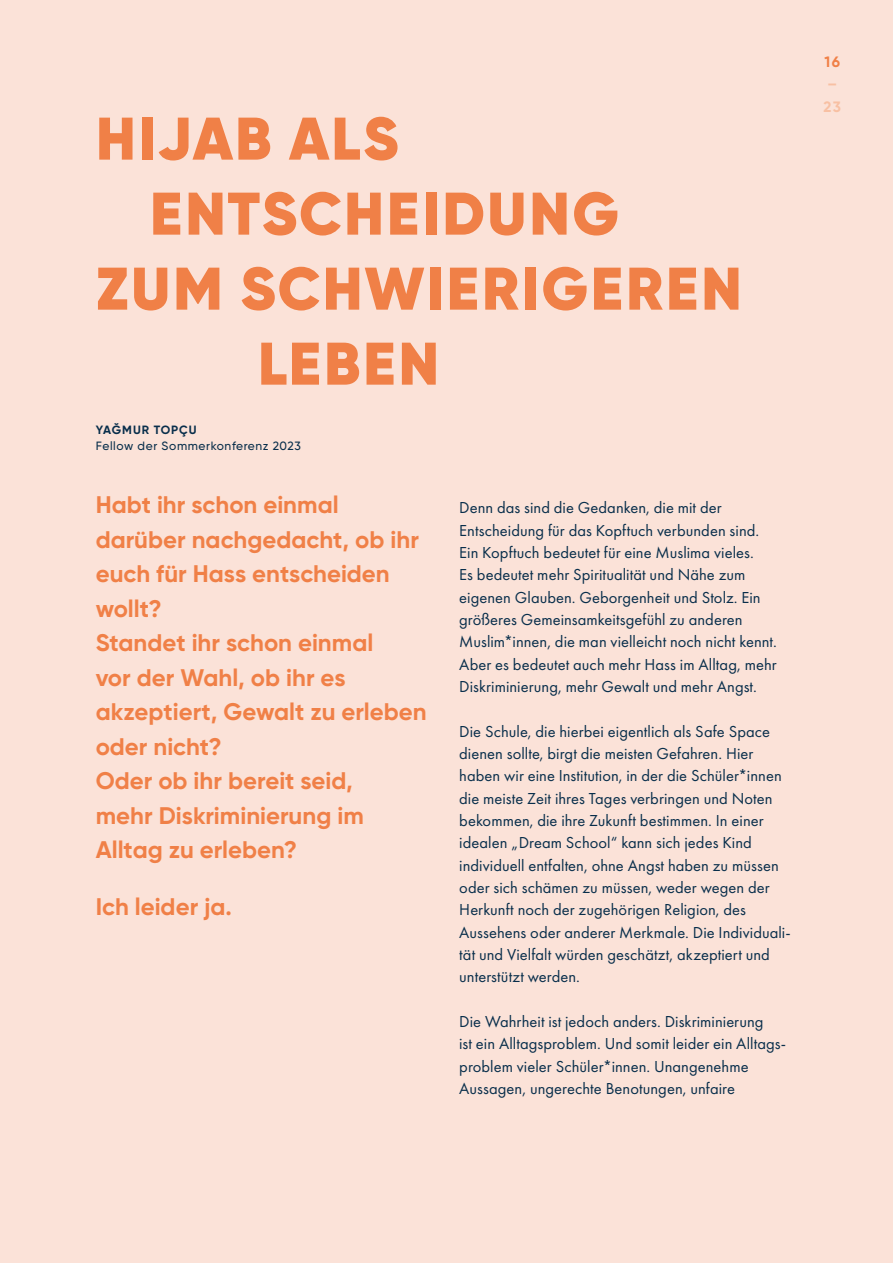
<style>
.page{position:relative;width:893px;height:1263px;background:#fbe2d8}
.page>*{position:absolute;margin:0;border:0;box-sizing:border-box;transform-origin:0 0}
.t1{font:900 60px "Gilroy";letter-spacing:.045em;color:#f08047}
.t2{font:700 24px/34.5px "Gilroy";color:#f08047}
.t3{font:16.5px/22.4px "Futura PT";letter-spacing:.005em;color:#082e4b}
.t4{font:700 15px/22.4px "Gilroy";color:#f8c0a3}
.t5{font:700 15px "Gilroy";color:#f08047}
.t6{font:500 12px "Gilroy";letter-spacing:.05em;color:#082e4b}
.t7{font:700 12px "Gilroy";letter-spacing:.075em;color:#082e4b}
</style>
<div class="page">
<h1 class="t1" style="left:96px;top:101px;width:304px">HIJAB ALS</h1>
<h1 class="t1" style="left:150px;top:176px;width:471px">ENTSCHEIDUNG</h1>
<h1 class="t1" style="left:96px;top:251px;width:647px">ZUM SCHWIERIGEREN</h1>
<h1 class="t1" style="left:258px;top:326px;width:183px">LEBEN</h1>
<p class="t7" style="left:96px;top:422px;width:102px">YAĞMUR TOPÇU</p>
<p class="t6" style="left:96px;top:439px;width:207px">Fellow der Sommerkonferenz 2023</p>
<p class="t2" style="left:96px;top:488px;width:333px">Habt ihr schon einmal darüber nachgedacht, ob ihr euch für Hass entscheiden wollt?<br>Standet ihr schon einmal<br>vor der Wahl, ob ihr es akzeptiert, Gewalt zu erleben oder nicht?<br>Oder ob ihr bereit seid,<br>mehr Diskriminierung im<br>Alltag zu erleben?</p>
<h2 class="t2" style="left:96px;top:889px;width:138px">Ich leider ja.</h2>
<p class="t3" style="left:459px;top:497px;width:319px">Denn das sind die Gedanken, die mit der Entscheidung für das Kopftuch verbunden sind.<br>Ein Kopftuch bedeutet für eine Muslima vieles.<br>Es bedeutet mehr Spiritualität und Nähe zum eigenen Glauben. Geborgenheit und Stolz. Ein größeres Gemeinsamkeitsgefühl zu anderen Muslim*innen, die man vielleicht noch nicht kennt.<br>Aber es bedeutet auch mehr Hass im Alltag, mehr Diskriminierung, mehr Gewalt und mehr Angst.</p>
<p class="t3" style="left:459px;top:720px;width:333px">Die Schule, die hierbei eigentlich als Safe Space dienen sollte, birgt die meisten Gefahren. Hier haben wir eine Institution, in der die Schüler*innen die meiste Zeit ihres Tages verbringen und Noten bekommen, die ihre Zukunft bestimmen. In einer idealen „Dream School“ kann sich jedes Kind individuell entfalten, ohne Angst haben zu müssen oder sich schämen zu müssen, weder wegen der Herkunft noch der zugehörigen Religion, des Aussehens oder anderer Merkmale. Die Individuali&shy;tät und Vielfalt würden geschätzt, akzeptiert und unterstützt werden.</p>
<p class="t3" style="left:459px;top:1010px;width:328px">Die Wahrheit ist jedoch anders. Diskriminierung<br>ist ein Alltagsproblem. Und somit leider ein Alltags&shy;problem vieler Schüler*innen. Unangenehme Aussagen, ungerechte Benotungen, unfaire</p>
<p class="t5" style="left:825px;top:52px;width:17px">16</p>
<p class="t4" style="left:824px;top:73px;width:19px">–<br>23</p>
</div>
